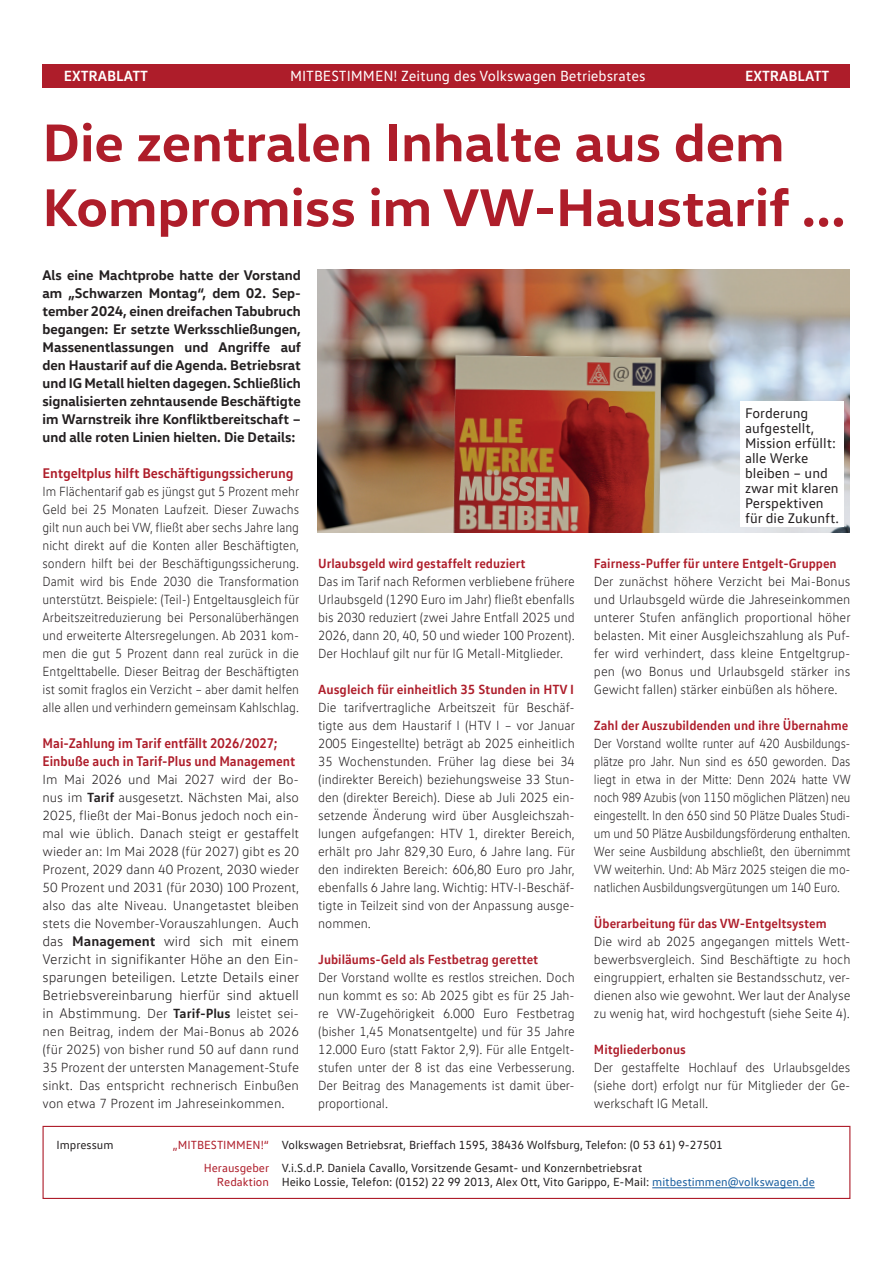
<style>
.page{position:relative;width:893px;height:1263px;background:#fff}
.page>*{position:absolute;margin:0;border:0;box-sizing:border-box;transform-origin:0 0}
.t1{font:700 54px/64.8px "VW Head";color:#ae1d2a}
.t2{font:15px "VW Text";color:#fff}
.t3{font:700 15px "VW Text";color:#fff}
.t4{font:700 14.25px/18px "VW Head";color:#231f20;text-align:justify;scale:.96 1}
.t5{font:300 14.25px/18px "VW Text";color:#231f20;text-align:justify}
.t6{font:14.25px/15px "VW Text";color:#231f20}
.t7{font:700 14.25px/18px "VW Text";color:#ae1d2a;scale:.93 1}
.t8{font:700 14.25px "VW Text";color:#ae1d2a}
.t9{font:300 13.5px/18px "VW Text";color:#231f20;text-align:justify}
.t10{font:300 13.5px/18px "VW Text";color:#231f20;text-align:justify;scale:.96 1}
.t11{font:300 13.5px/18px "VW Text";color:#231f20;text-align:justify;scale:.94 1}
.t12{font:300 13.5px/18px "VW Text";color:#231f20;text-align:justify;scale:.91 1}
.t13{font:700 13.5px "VW Text";color:#ae1d2a;scale:.96 1}
.t14{font:700 13.5px "VW Text";color:#ae1d2a}
.t15{font:12px/23px "VW Text";color:#231f20}
.s1{font-weight:700}
.s2{font-size:14.25px}
.s3{color:#ae1d2a}
.s4{color:#175d9e}
</style>
<div class="page">
<div style="left:43px;top:64px;width:807px;height:23px;background:#ae1d2a"></div>
<hr style="left:652px;top:1187px;width:163px;height:1px;background:#175d9e">
<div style="left:43px;top:1126px;width:807px;height:73px;border:1px solid #ae1d2a"></div>
<img style="left:318px;top:269px;width:531px;height:263px">
<div style="left:741px;top:401px;width:103px;height:126px;background:#fff"></div>
<p class="t3" style="left:64px;top:66px;width:86px">EXTRABLATT</p>
<p class="t2" style="left:290px;top:67px;width:357px">MITBESTIMMEN! Zeitung des Volkswagen Betriebsrates</p>
<p class="t3" style="left:745px;top:66px;width:86px">EXTRABLATT</p>
<h1 class="t1" style="left:43px;top:108px;width:805px">Die zentralen Inhalte aus dem<br>Kompromiss im VW-Haustarif ...</h1>
<p class="t4" style="left:43px;top:265px;width:271px">Als eine Machtprobe hatte der Vorstand am „Schwarzen Montag“, dem 02. Sep&shy;tember 2024, einen dreifachen Tabubruch begangen: Er setzte Werksschließungen, Massenentlassungen und Angriffe auf den Haustarif auf die Agenda. Betriebsrat und IG Metall hielten dagegen. Schließlich signalisierten zehntausende Beschäftigte im Warnstreik ihre Konfliktbereitschaft – und alle roten Linien hielten. Die Details:</p>
<p class="t8" style="left:43px;top:464px;width:252px">Entgeltplus hilft Beschäftigungssicherung</p>
<p class="t11" style="left:43px;top:482px;width:275px">Im Flächentarif gab es jüngst gut 5 Prozent mehr Geld bei 25 Monaten Laufzeit. Dieser Zuwachs gilt nun auch bei VW, fließt aber sechs Jahre lang nicht direkt auf die Konten aller Beschäftigten, sondern hilft bei der Beschäftigungssicherung.<br>Damit wird bis Ende 2030 die Transformation unterstützt. Beispiele: (Teil-) Entgeltausgleich für Arbeitszeitreduzierung bei Personalüberhängen und erweiterte Altersregelungen. Ab 2031 kom&shy;men die gut 5 Prozent dann real zurück in die Entgelttabelle. Dieser Beitrag der Beschäftigten ist somit fraglos ein Verzicht – aber damit helfen alle allen und verhindern gemeinsam Kahlschlag.</p>
<p class="t7" style="left:43px;top:733px;width:273px">Mai-Zahlung im Tarif entfällt 2026/2027;<br>Einbuße auch in Tarif-Plus und Management</p>
<p class="t9" style="left:43px;top:770px;width:258px">Im Mai 2026 und Mai 2027 wird der Bo&shy;nus im <span class="s1">Tarif</span> ausgesetzt. Nächsten Mai, also 2025, fließt der Mai-Bonus jedoch noch ein&shy;mal wie üblich. Danach steigt er gestaffelt wieder an: Im Mai 2028 (für 2027) gibt es 20<br>Prozent, 2029 dann 40 Prozent, 2030 wieder 50 Prozent und 2031 (für 2030) 100 Prozent, also das alte Niveau. Unangetastet bleiben stets die November-Vorauszahlungen. <span class="s2">Auch</span></p>
<p class="t5" style="left:43px;top:932px;width:258px">das <span class="s1">Management</span> wird sich mit einem Verzicht in signifikanter Höhe an den Ein&shy;sparungen beteiligen. Letzte Details einer Betriebsvereinbarung hierfür sind aktuell</p>
<p class="t9" style="left:43px;top:1004px;width:258px"><span class="s2">in Abstimmung.</span> Der <span class="s1">Tarif-Plus</span> leistet sei&shy;nen Beitrag, indem der Mai-Bonus ab 2026 (für 2025) von bisher rund 50 auf dann rund 35 Prozent der untersten Management-Stufe sinkt. Das entspricht rechnerisch Einbußen von etwa 7 Prozent im Jahreseinkommen.</p>
<p class="t13" style="left:318px;top:554px;width:217px">Urlaubsgeld wird gestaffelt reduziert</p>
<p class="t10" style="left:318px;top:572px;width:269px">Das im Tarif nach Reformen verbliebene frühere Urlaubsgeld (1290 Euro im Jahr) fließt ebenfalls bis 2030 reduziert (zwei Jahre Entfall 2025 und 2026, dann 20, 40, 50 und wieder 100 Prozent).<br>Der Hochlauf gilt nur für IG Metall-Mitglieder.</p>
<p class="t14" style="left:318px;top:680px;width:257px">Ausgleich für einheitlich 35 Stunden in HTV I</p>
<p class="t9" style="left:318px;top:698px;width:258px">Die tarifvertragliche Arbeitszeit für Beschäf&shy;tigte aus dem Haustarif I (HTV I – vor Januar 2005 Eingestellte) beträgt ab 2025 einheitlich 35 Wochenstunden. Früher lag diese bei 34 (indirekter Bereich) beziehungsweise 33 Stun&shy;den (direkter Bereich). Diese ab Juli 2025 ein&shy;setzende Änderung wird über Ausgleichszah&shy;lungen aufgefangen: HTV 1, direkter Bereich, erhält pro Jahr 829,30 Euro, 6 Jahre lang. Für den indirekten Bereich: 606,80 Euro pro Jahr, ebenfalls 6 Jahre lang. Wichtig: HTV-I-Beschäf&shy;tigte in Teilzeit sind von der Anpassung ausge&shy;nommen.</p>
<p class="t13" style="left:318px;top:950px;width:231px">Jubiläums-Geld als Festbetrag gerettet</p>
<p class="t10" style="left:318px;top:968px;width:269px">Der Vorstand wollte es restlos streichen. Doch nun kommt es so: Ab 2025 gibt es für 25 Jah&shy;re VW-Zugehörigkeit 6.000 Euro Festbetrag (bisher 1,45 Monatsentgelte) und für 35 Jahre 12.000 Euro (statt Faktor 2,9). Für alle Entgelt&shy;stufen unter der 8 ist das eine Verbesserung.<br>Der Beitrag des Managements ist damit über&shy;proportional.</p>
<p class="t6" style="left:745px;top:405px;width:95px">Forderung aufgestellt,<br>Mission erfüllt: alle Werke bleiben – und zwar mit klaren<br>Perspektiven für die Zukunft.</p>
<p class="t13" style="left:594px;top:554px;width:254px">Fairness-Puffer für untere Entgelt-Gruppen</p>
<p class="t9" style="left:594px;top:572px;width:258px">Der zunächst höhere Verzicht bei Mai-Bonus und Urlaubsgeld würde die Jahreseinkommen unterer Stufen anfänglich proportional höher belasten. Mit einer Ausgleichszahlung als Puf&shy;fer wird verhindert, dass kleine Entgeltgrup&shy;pen (wo Bonus und Urlaubsgeld stärker ins Gewicht fallen) stärker einbüßen als höhere.</p>
<p class="t13" style="left:594px;top:716px;width:266px">Zahl der Auszubildenden und ihre Übernahme</p>
<p class="t12" style="left:594px;top:734px;width:284px">Der Vorstand wollte runter auf 420 Ausbildungs&shy;plätze pro Jahr. Nun sind es 650 geworden. Das liegt in etwa in der Mitte: Denn 2024 hatte VW noch 989 Azubis (von 1150 möglichen Plätzen) neu eingestellt. In den 650 sind 50 Plätze Duales Studi&shy;um und 50 Plätze Ausbildungsförderung enthalten.<br>Wer seine Ausbildung abschließt, den übernimmt VW weiterhin. Und: Ab März 2025 steigen die mo&shy;natlichen Ausbildungsvergütungen um 140 Euro.</p>
<p class="t13" style="left:594px;top:914px;width:244px">Überarbeitung für das VW-Entgeltsystem</p>
<p class="t9" style="left:594px;top:932px;width:258px">Die wird ab 2025 angegangen mittels Wett&shy;bewerbsvergleich. Sind Beschäftigte zu hoch eingruppiert, erhalten sie Bestandsschutz, ver&shy;dienen also wie gewohnt. Wer laut der Analyse zu wenig hat, wird hochgestuft (siehe Seite 4).</p>
<p class="t13" style="left:594px;top:1040px;width:97px">Mitgliederbonus</p>
<p class="t10" style="left:594px;top:1058px;width:269px">Der gestaffelte Hochlauf des Urlaubsgeldes (siehe dort) erfolgt nur für Mitglieder der Ge&shy;werkschaft IG Metall.</p>
<p class="t15" style="left:56px;top:1133px;width:59px">Impressum</p>
<p class="t15" style="left:204px;top:1133px;width:521px;text-indent:-31px"><span class="s3">„MITBESTIMMEN!“</span> Volkswagen Betriebsrat, Brieffach 1595, 38436 Wolfsburg, Telefon: (0 53 61) 9-27501<br><span class="s3">Herausgeber</span> V.i.S.d.P. Daniela Cavallo, Vorsitzende Gesamt- und Konzernbetriebsrat</p>
<p class="t15" style="left:217px;top:1170px;width:599px"><span class="s3">Redaktion</span> Heiko Lossie, Telefon: (0152) 22 99 2013, Alex Ott, Vito Garippo, E-Mail: <span class="s4">mitbestimmen@volkswagen.de</span></p>
</div>
